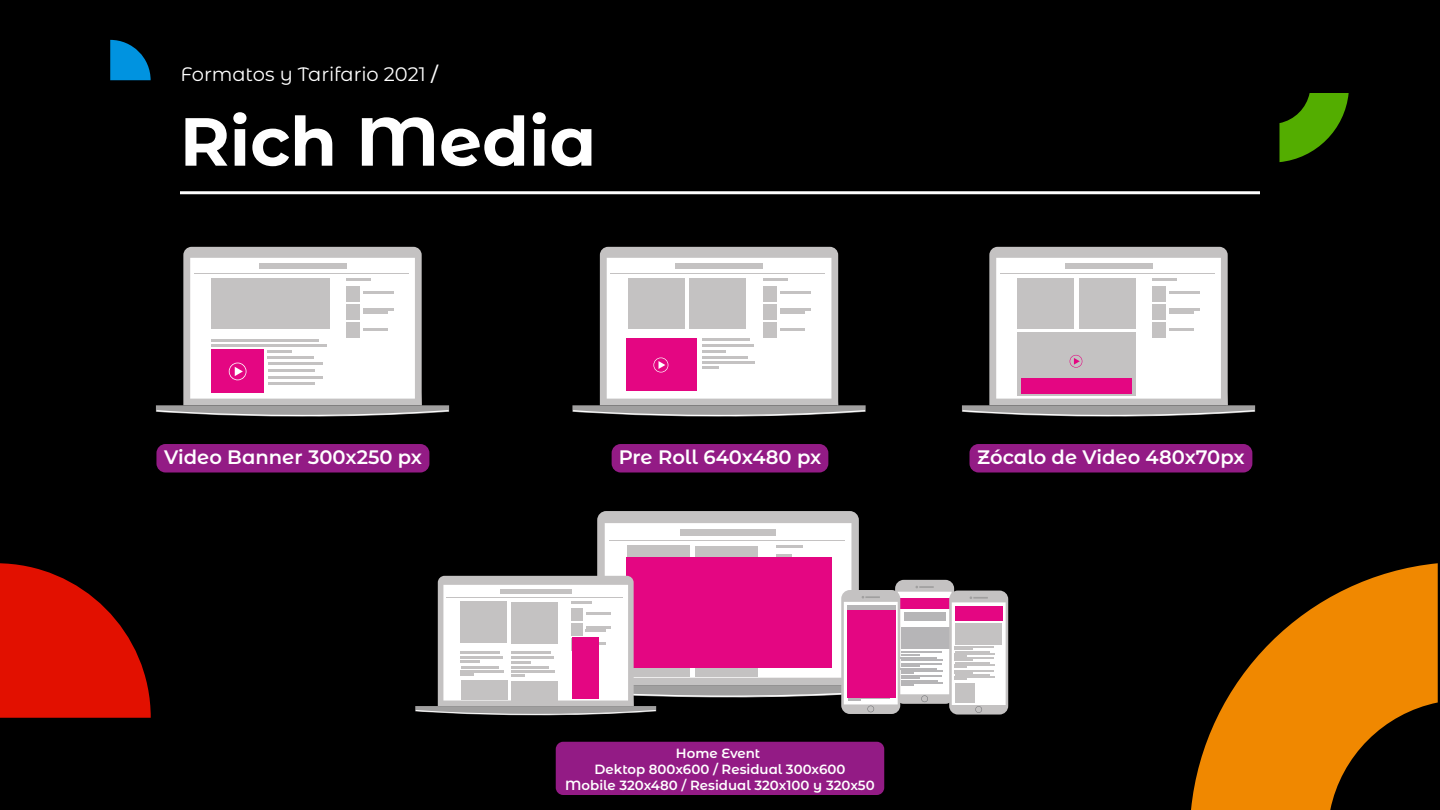
<style>
.page{position:relative;width:1440px;height:810px;background:#000}
.page>*{position:absolute;margin:0;border:0;box-sizing:border-box;transform-origin:0 0}
.t1{font:700 67.95px "Montserrat Alternates";color:#fff}
.t2{font:600 19.5px "Montserrat Alternates";color:#fff}
.t3{font:19.5px "Montserrat Alternates";color:#fff}
.t4{font:600 13.35px/16px "Montserrat Alternates";color:#fff;text-align:center}
.s1{font-weight:500}
</style>
<div class="page">
<svg style="left:110px;top:40px;width:41px;height:40px"></svg>
<svg style="left:1280px;top:93px;width:69px;height:69px"></svg>
<svg style="left:0;top:563px;width:151px;height:155px"></svg>
<svg style="left:1191px;top:563px;width:247px;height:247px;fill:#f08800"></svg>
<hr style="left:180px;top:191px;width:1080px;height:3px;background:#fff">
<div style="left:156px;top:444px;width:273px;height:29px;background:#931b85;border-radius:9px"></div>
<div style="left:612px;top:444px;width:216px;height:29px;background:#931b85;border-radius:9px"></div>
<div style="left:969px;top:444px;width:283px;height:29px;background:#931b85;border-radius:9px"></div>
<svg style="left:156px;top:247px;width:293px;height:170px"></svg>
<hr style="left:268px;top:362px;width:54px;height:3px;background:#c4c2c2">
<hr style="left:268px;top:369px;width:47px;height:3px;background:#c4c2c2">
<hr style="left:268px;top:376px;width:54px;height:3px;background:#c4c2c2">
<hr style="left:268px;top:383px;width:47px;height:2px;background:#c4c2c2">
<svg style="left:962px;top:247px;width:293px;height:170px"></svg>
<svg style="left:572px;top:247px;width:294px;height:170px"></svg>
<div style="left:949px;top:591px;width:59px;height:124px;background:#c4c2c2;border-radius:9px"></div>
<svg style="left:415px;top:511px;width:591px;height:204px"></svg>
<div style="left:556px;top:742px;width:328px;height:53px;background:#931b85;border-radius:7px"></div>
<h2 class="t3" style="left:181px;top:60px;width:259px">Formatos y Tarifario 2021 <span class="s1">/</span></h2>
<h1 class="t1" style="left:180px;top:93px;width:418px">Rich Media</h1>
<h2 class="t2" style="left:164px;top:443px;width:259px">Video Banner 300x250 px</h2>
<h2 class="t2" style="left:619px;top:443px;width:204px">Pre Roll 640x480 px</h2>
<h2 class="t2" style="left:977px;top:443px;width:269px">Zócalo de Video 480x70px</h2>
<p class="t4" style="left:565px;top:744px;width:311px">Home Event<br>Dektop 800x600 / Residual 300x600<br>Mobile 320x480 / Residual 320x100 y 320x50</p>
</div>
